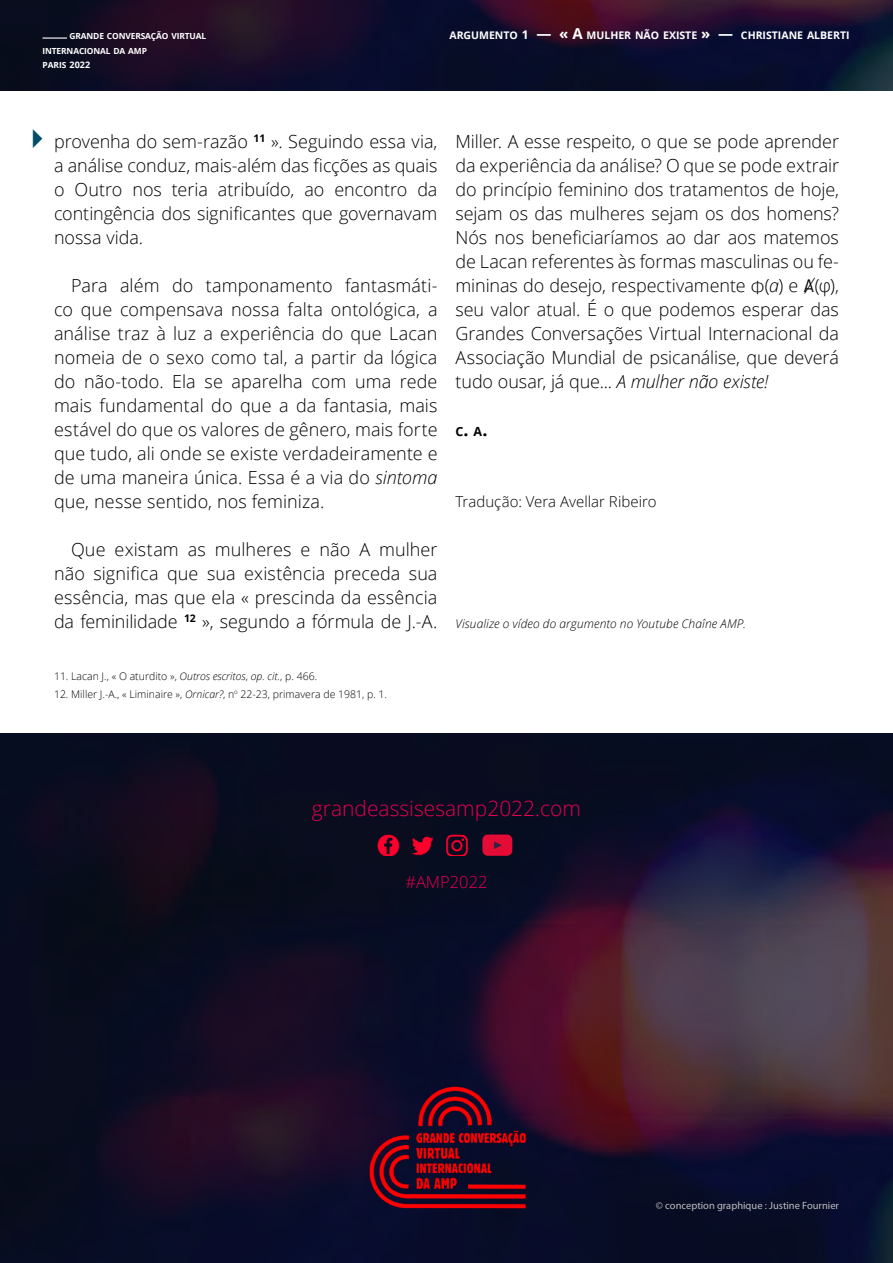
<style>
.page{position:relative;width:893px;height:1263px;background:#fff}
.page>*{position:absolute;margin:0;border:0;box-sizing:border-box;transform-origin:0 0}
.t1{font:300 21px "Open Sans";color:#e5004e}
.t2{font:300 18px/24px "Open Sans";letter-spacing:-.005em;color:#000;text-align:justify}
.t3{font:300 16.5px "Open Sans";color:#e5004e}
.t4{font:300 15px "Open Sans";letter-spacing:.005em;color:#000}
.t5{font:700 12.6px "Open Sans";color:#000}
.t6{font:italic 300 12px "Open Sans";letter-spacing:.01em;color:#000}
.t7{font:300 10.5px "Open Sans";color:#000}
.t8{font:700 10.5px "Open Sans";color:#fff}
.t9{font:10.5px "Myriad Pro";color:#bcbcbc}
.t10{font:700 8.4px "Open Sans";letter-spacing:-.015em;color:#fff}
.s1{font-size:12px}
.s2{font-size:15px}
.s3{font-size:9px}
.s4{font-style:italic}
.s5{font-family:"Barlow ecf Regular";font-weight:400}
.s6{font-size:18px}
</style>
<div class="page">
<img style="left:0;top:733px;width:893px;height:530px">
<img style="left:0;top:0;width:893px;height:91px">
<hr style="left:43px;top:37px;width:24px;height:2px;background:#fff">
<img style="left:373px;top:834px;width:112px;height:22px">
<div style="left:482px;top:834px;width:30px;height:22px;background:#e40c35;border-radius:5px"></div>
<img style="left:366px;top:1074px;width:161px;height:141px">
<p class="t10" style="left:69px;top:30px;width:138px">GRANDE CONVERSAÇÃO VIRTUAL</p>
<p class="t8" style="left:449px;top:28px;width:402px">ARGUMENTO <span class="s1">1</span> <span class="s2">— « A</span> MULHER NÃO EXISTE <span class="s2">» —</span> CHRISTIANE ALBERTI</p>
<p class="t10" style="left:43px;top:45px;width:106px">INTERNACIONAL DA AMP</p>
<p class="t10" style="left:43px;top:59px;width:49px">PARIS <span class="s3">2022</span></p>
<p class="t2" style="left:54px;top:129px;width:385px">provenha do sem-razão <sup>11</sup> ». Seguindo essa via, a análise conduz, mais-além das ficções as quais o Outro nos teria atribuído, ao encontro da contingência dos significantes que governavam nossa vida.</p>
<p class="t2" style="left:54px;top:273px;width:385px;text-indent:17px">Para além do tamponamento fantasmáti&shy;co que compensava nossa falta ontológica, a análise traz à luz a experiência do que Lacan nomeia de o sexo como tal, a partir da lógica do não-todo. Ela se aparelha com uma rede mais fundamental do que a da fantasia, mais estável do que os valores de gênero, mais forte que tudo, ali onde se existe verdadeiramente e de uma maneira única. Essa é a via do <span class="s4">sintoma </span>que, nesse sentido, nos feminiza.</p>
<p class="t2" style="left:54px;top:537px;width:385px;text-indent:17px">Que existam as mulheres e não A mulher não significa que sua existência preceda sua essência, mas que ela « prescinda da essência da feminilidade <sup>12</sup> », segundo a fórmula de J.-A.</p>
<p class="t7" style="left:54px;top:669px;width:265px">11. Lacan J., « O aturdito », <span class="s4">Outros escritos</span>, <span class="s4">op. cit.</span>, p. 466.</p>
<p class="t7" style="left:54px;top:687px;width:335px">12. Miller J.-A., « Liminaire », <span class="s4">Ornicar?</span>, n<sup>o</sup> 22-23, primavera de 1981, p. 1.</p>
<p class="t2" style="left:455px;top:129px;width:385px">Miller. A esse respeito, o que se pode aprender da experiência da análise? O que se pode extrair do princípio feminino dos tratamentos de hoje, sejam os das mulheres sejam os dos homens?<br>Nós nos beneficiaríamos ao dar aos matemos de Lacan referentes às formas masculinas ou fe&shy;mininas do desejo, respectivamente Φ(<span class="s4">a</span>) e <span class="s5">⒜</span>(φ), seu valor atual. É o que podemos esperar das Grandes Conversações Virtual Internacional da Associação Mundial de psicanálise, que deverá tudo ousar, já que... <span class="s4">A mulher não existe!</span></p>
<p class="t5" style="left:455px;top:423px;width:34px">C<span class="s6">.</span> A<span class="s6">.</span></p>
<p class="t4" style="left:455px;top:491px;width:203px">Tradução: Vera Avellar Ribeiro</p>
<p class="t6" style="left:455px;top:615px;width:292px">Visualize o vídeo do argumento no Youtube Chaîne AMP.</p>
<p class="t1" style="left:312px;top:794px;width:271px">grandeassisesamp2022.com</p>
<p class="t3" style="left:405px;top:871px;width:84px">#AMP2022</p>
<p class="t9" style="left:656px;top:1199px;width:185px">© conception graphique : Justine Fournier</p>
</div>
